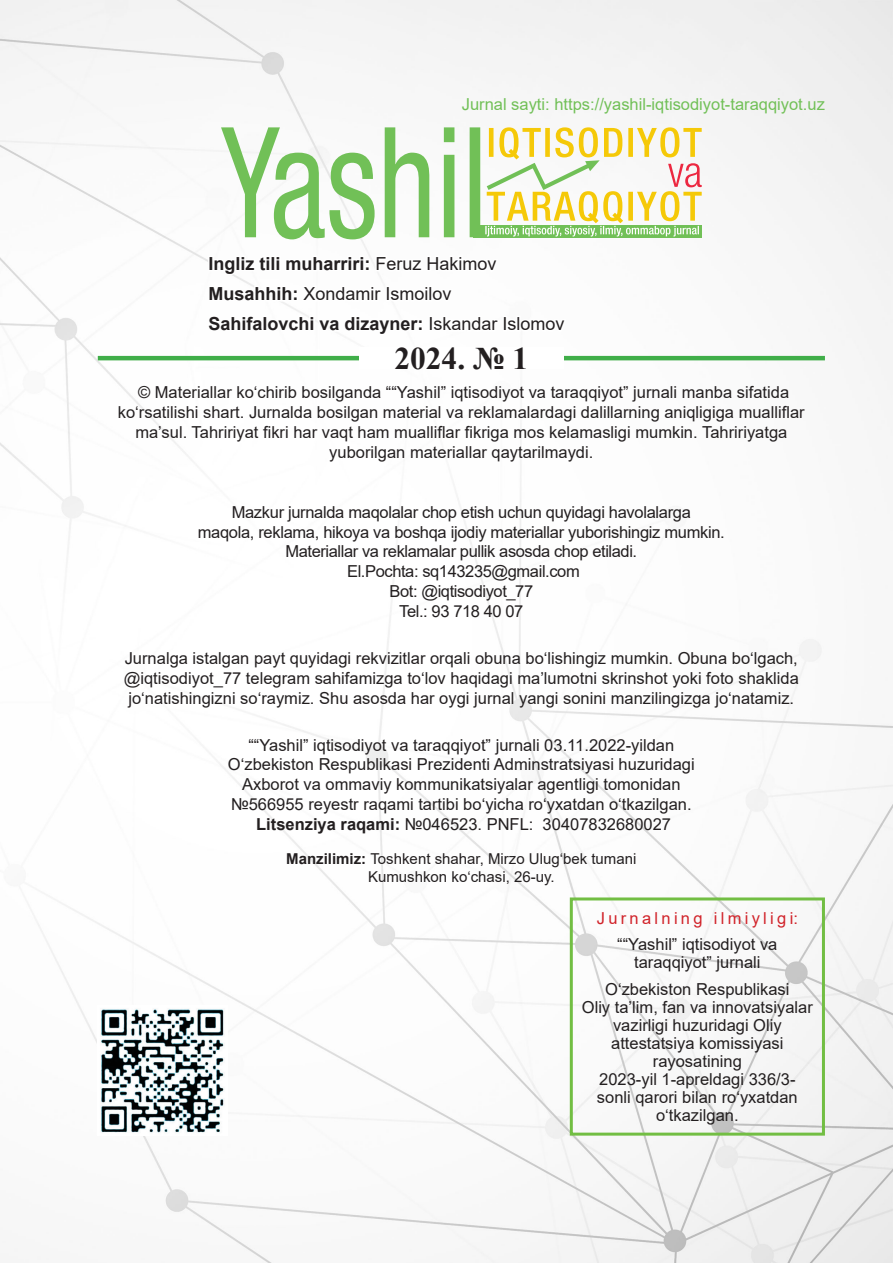
<style>
.page{position:relative;width:893px;height:1263px;background:#fff}
.page>*{position:absolute;margin:0;border:0;box-sizing:border-box;transform-origin:0 0}
.t1{font:700 31.5px "Times New Roman";color:#231f20}
.t2{font:700 18px "Arial";color:#231f20}
.t3{font:18px "Arial";color:#231f20}
.t4{font:16.5px/18px "Arial";color:#231f20;text-align:center}
.t5{font:16.5px "Arial";letter-spacing:-.02em;color:#231f20}
.t6{font:16.5px "Arial";letter-spacing:-.025em;color:#231f20}
.t7{font:16.5px "Arial";color:#71c057}
.t8{font:16.5px "Arial";letter-spacing:.2em;color:#d1232a}
.t9{font:15px/18px "Arial";color:#231f20;text-align:center}
.s1{font-weight:400}
.s2{font-weight:700}
</style>
<div class="page">
<img style="left:0;top:0;width:893px;height:1263px">
<div style="left:570px;top:897px;width:255px;height:238px;border:3px solid #72be43"></div>
<img style="left:98px;top:1006px;width:129px;height:129px">
<hr style="left:98px;top:356px;width:727px;height:4px;background:#40ae49">
<div style="left:359px;top:347px;width:204px;height:22px;background:#fff"></div>
<svg style="left:205px;top:127px;width:497px;height:212px"></svg>
<p class="t7" style="left:462px;top:93px;width:365px">Jurnal sayti: https://yashil-iqtisodiyot-taraqqiyot.uz</p>
<p class="t2" style="left:208px;top:251px;width:290px">Ingliz tili muharriri: <span class="s1">Feruz Hakimov</span></p>
<p class="t3" style="left:208px;top:281px;width:245px"><span class="s2">Musahhih:</span> Xondamir Ismoilov</p>
<p class="t2" style="left:208px;top:311px;width:358px">Sahifalovchi va dizayner: <span class="s1">Iskandar Islomov</span></p>
<p class="t1" style="left:394px;top:336px;width:136px">2024. № 1</p>
<p class="t4" style="left:118px;top:382px;width:688px;line-height:19.8px">© Materiallar koʻchirib bosilganda ““Yashil” iqtisodiyot va taraqqiyot” jurnali manba sifatida koʻrsatilishi shart. Jurnalda bosilgan material va reklamalardagi dalillarning aniqligiga mualliflar ma’sul. Tahririyat fikri har vaqt ham mualliflar fikriga mos kelamasligi mumkin. Tahririyatga yuborilgan materiallar qaytarilmaydi.</p>
<p class="t5" style="left:232px;top:501px;width:461px">Mazkur jurnalda maqolalar chop etish uchun quyidagi havolalarga</p>
<p class="t5" style="left:198px;top:520px;width:528px">maqola, reklama, hikoya va boshqa ijodiy materiallar yuborishingiz mumkin.</p>
<p class="t6" style="left:285px;top:540px;width:353px">Materiallar va reklamalar pullik asosda chop etiladi.</p>
<p class="t6" style="left:347px;top:560px;width:234px">El.Pochta: sq143235@gmail.com</p>
<p class="t6" style="left:389px;top:580px;width:145px">Bot: @iqtisodiyot_77</p>
<p class="t6" style="left:399px;top:600px;width:126px">Tel.: 93 718 40 07</p>
<p class="t4" style="left:124px;top:648px;width:677px;line-height:19.8px;text-align:justify">Jurnalga istalgan payt quyidagi rekvizitlar orqali obuna boʻlishingiz mumkin. Obuna boʻlgach, @iqtisodiyot_77 telegram sahifamizga toʻlov haqidagi ma’lumotni skrinshot yoki foto shaklida joʻnatishingizni soʻraymiz. Shu asosda har oygi jurnal yangi sonini manzilingizga joʻnatamiz.</p>
<p class="t4" style="left:248px;top:736px;width:427px">““Yashil” iqtisodiyot va taraqqiyot” jurnali 03.11.2022-yildan</p>
<p class="t4" style="left:228px;top:755px;width:468px">Oʻzbekiston Respublikasi Prezidenti Adminstratsiyasi huzuridagi</p>
<p class="t4" style="left:242px;top:775px;width:440px">Axborot va ommaviy kommunikatsiyalar agentligi tomonidan</p>
<p class="t4" style="left:231px;top:795px;width:462px">№566955 reyestr raqami tartibi boʻyicha roʻyxatdan oʻtkazilgan.</p>
<p class="t4" style="left:256px;top:815px;width:416px"><span class="s2">Litsenziya raqami:</span> №046523. PNFL: 30407832680027</p>
<p class="t9" style="left:286px;top:849px;width:352px"><span class="s2">Manzilimiz:</span> Toshkent shahar, Mirzo Ulugʻbek tumani<br>Kumushkon koʻchasi, 26-uy.</p>
<p class="t8" style="left:597px;top:906px;width:203px">Jurnalning ilmiyligi:</p>
<p class="t4" style="left:617px;top:935px;width:162px">““Yashil” iqtisodiyot va taraqqiyot” jurnali</p>
<p class="t4" style="left:605px;top:980px;width:186px">Oʻzbekiston Respublikasi</p>
<p class="t4" style="left:582px;top:998px;width:233px">Oliy ta’lim, fan va innovatsiyalar vazirligi huzuridagi Oliy attestatsiya komissiyasi rayosatining</p>
<p class="t4" style="left:597px;top:1070px;width:202px">2023-yil 1-apreldagi 336/3- sonli qarori bilan roʻyxatdan oʻtkazilgan.</p>
</div>
